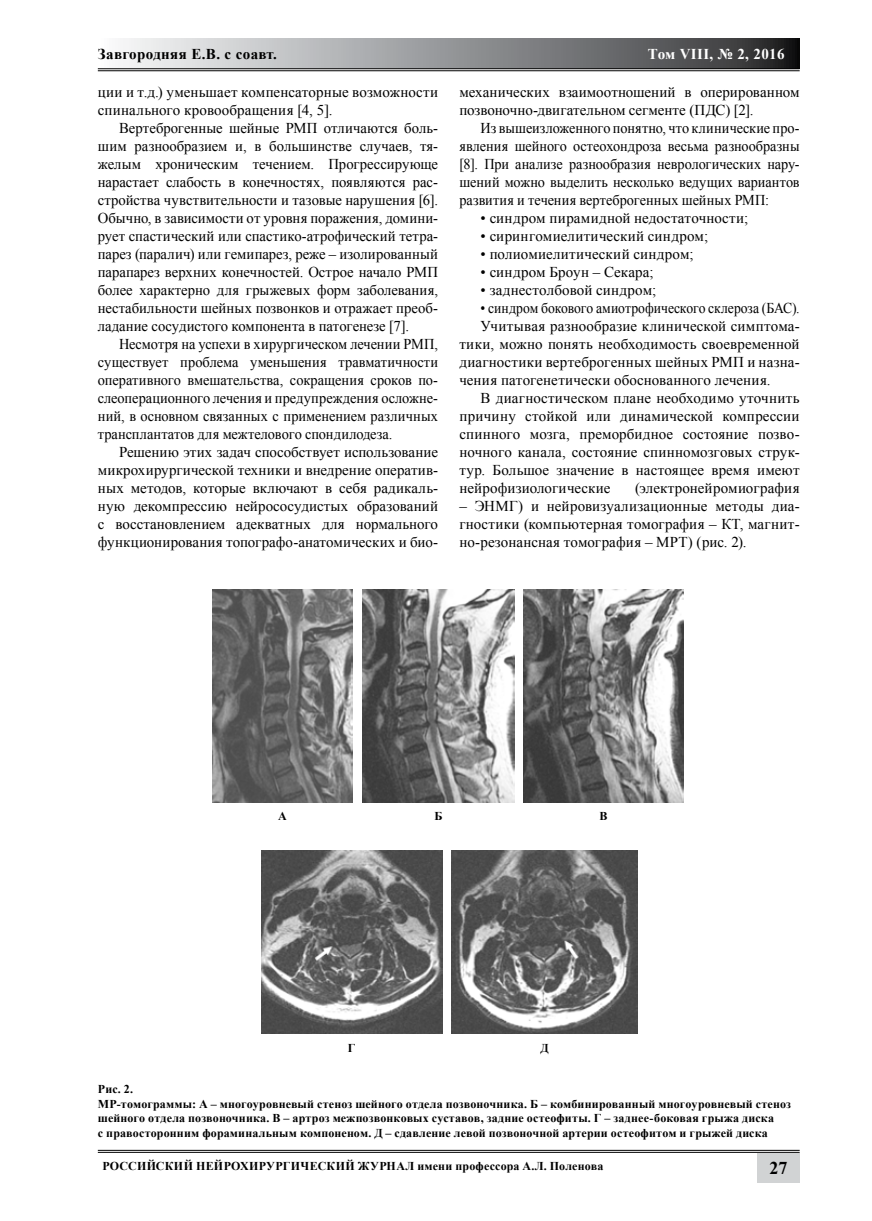
<style>
.page{position:relative;width:872px;height:1221px;background:#fff}
.page>*{position:absolute;margin:0;border:0;box-sizing:border-box;transform-origin:0 0}
.t1{font:700 18px "Times New Roman";color:#000}
.t2{font:15px/18px "Times New Roman";letter-spacing:.005em;color:#000;text-align:justify}
.t3{font:15px/18px "Times New Roman";letter-spacing:.005em;color:#000;text-align:justify;scale:.96 1}
.t4{font:15px/18px "Times New Roman";letter-spacing:.005em;color:#000;text-align:justify;scale:.95 1}
.t5{font:15px "Times New Roman";letter-spacing:.005em;color:#000;scale:.91 1}
.t6{font:700 15px "Times New Roman";letter-spacing:.025em;color:#000}
.t7{font:700 15px "Times New Roman";letter-spacing:.025em;color:#fff}
.t8{font:700 12px/14.4px "Times New Roman";letter-spacing:.015em;color:#000}
</style>
<div class="page">
<svg style="left:123px;top:38px;width:676px;height:30px"></svg>
<div style="left:757px;top:1152px;width:42px;height:30px;background:#d1d3d4"></div>
<hr style="left:98px;top:68px;width:701px;height:1px;background:#000">
<hr style="left:98px;top:70px;width:701px;height:1px;background:#000">
<hr style="left:98px;top:1149px;width:701px;height:1px;background:#000">
<hr style="left:98px;top:1151px;width:701px;height:1px;background:#000">
<img style="left:212px;top:589px;width:140px;height:213px">
<img style="left:362px;top:589px;width:152px;height:213px">
<img style="left:523px;top:589px;width:160px;height:213px">
<img style="left:262px;top:850px;width:181px;height:183px">
<img style="left:451px;top:850px;width:186px;height:183px">
<p class="t6" style="left:98px;top:44px;width:181px">Завгородняя Е.В. с соавт.</p>
<p class="t7" style="left:648px;top:44px;width:138px">Том VIII, № 2, 2016</p>
<p class="t2" style="left:98px;top:82px;width:342px">ции и т.д.) уменьшает компенсаторные возможности спинального кровообращения [4, 5].</p>
<p class="t2" style="left:98px;top:118px;width:342px;text-indent:21px">Вертеброгенные шейные РМП отличаются боль&shy;шим разнообразием и, в большинстве случаев, тя&shy;желым хроническим течением. Прогрессирующе нарастает слабость в конечностях, появляются рас&shy;стройства чувствительности и тазовые нарушения [6].<br>Обычно, в зависимости от уровня поражения, домини&shy;рует спастический или спастико-атрофический тетра&shy;парез (паралич) или гемипарез, реже – изолированный парапарез верхних конечностей. Острое начало РМП более характерно для грыжевых форм заболевания, нестабильности шейных позвонков и отражает преоб&shy;ладание сосудистого компонента в патогенезе [7].</p>
<p class="t3" style="left:98px;top:334px;width:356px;text-indent:21px">Несмотря на успехи в хирургическом лечении РМП, существует проблема уменьшения травматичности оперативного вмешательства, сокращения сроков по&shy;слеоперационного лечения и предупреждения осложне&shy;ний, в основном связанных с применением различных трансплантатов для межтелового спондилодеза.</p>
<p class="t2" style="left:98px;top:442px;width:342px;text-indent:21px">Решению этих задач способствует использование микрохирургической техники и внедрение оператив&shy;ных методов, которые включают в себя радикаль&shy;ную декомпрессию нейрососудистых образований с восстановлением адекватных для нормального функционирования топографо-анатомических и био-</p>
<p class="t2" style="left:459px;top:82px;width:342px">механических взаимоотношений в оперированном позвоночно-двигательном сегменте (ПДС) [2].</p>
<p class="t4" style="left:459px;top:118px;width:360px;text-indent:21px">Из вышеизложенного понятно, что клинические про&shy;явления шейного остеохондроза весьма разнообразны [8]. При анализе разнообразия неврологических нару&shy;шений можно выделить несколько ведущих вариантов развития и течения вертеброгенных шейных РМП:</p>
<p class="t2" style="left:480px;top:208px;width:269px">• синдром пирамидной недостаточности;</p>
<p class="t2" style="left:480px;top:226px;width:229px">• сирингомиелитический синдром;</p>
<p class="t2" style="left:480px;top:244px;width:214px">• полиомиелитический синдром;</p>
<p class="t2" style="left:480px;top:262px;width:174px">• синдром Броун – Секара;</p>
<p class="t2" style="left:480px;top:280px;width:177px">• заднестолбовой синдром;</p>
<p class="t5" style="left:480px;top:298px;width:352px">• синдром бокового амиотрофического склероза (БАС).</p>
<p class="t2" style="left:480px;top:316px;width:320px">Учитывая разнообразие клинической симптома-</p>
<p class="t2" style="left:459px;top:334px;width:342px">тики, можно понять необходимость своевременной</p>
<p class="t2" style="left:459px;top:352px;width:342px">диагностики вертеброгенных шейных РМП и назна-</p>
<p class="t2" style="left:459px;top:370px;width:313px">чения патогенетически обоснованного лечения.</p>
<p class="t2" style="left:480px;top:388px;width:320px">В диагностическом плане необходимо уточнить</p>
<p class="t2" style="left:459px;top:406px;width:342px">причину стойкой или динамической компрессии</p>
<p class="t2" style="left:459px;top:424px;width:342px">спинного мозга, преморбидное состояние позво-</p>
<p class="t2" style="left:459px;top:442px;width:342px">ночного канала, состояние спинномозговых струк-</p>
<p class="t2" style="left:459px;top:460px;width:342px">тур. Большое значение в настоящее время имеют</p>
<p class="t2" style="left:459px;top:478px;width:152px">нейрофизиологические</p>
<p class="t2" style="left:635px;top:478px;width:166px">(электронейромиография</p>
<p class="t2" style="left:459px;top:496px;width:342px">– ЭНМГ) и нейровизуализационные методы диа&shy;гностики (компьютерная томография – КТ, магнит&shy;но-резонансная томография – МРТ) (рис. 2).</p>
<p class="t8" style="left:278px;top:808px;width:10px">А</p>
<p class="t8" style="left:434px;top:808px;width:9px">Б</p>
<p class="t8" style="left:599px;top:808px;width:9px">В</p>
<p class="t8" style="left:348px;top:1040px;width:9px">Г</p>
<p class="t8" style="left:540px;top:1040px;width:10px">Д</p>
<p class="t8" style="left:98px;top:1081px;width:694px">Рис. 2.<br>МР-томограммы: А – многоуровневый стеноз шейного отдела позвоночника. Б – комбинированный многоуровневый стеноз шейного отдела позвоночника. В – артроз межпозвонковых суставов, задние остеофиты. Г – заднее-боковая грыжа диска<br>с правосторонним фораминальным компоненом. Д – сдавление левой позвоночной артерии остеофитом и грыжей диска</p>
<p class="t8" style="left:102px;top:1158px;width:502px">Российский нейрохирургический журнал имени профессора А.Л. Поленова</p>
<p class="t1" style="left:769px;top:1155px;width:19px">27</p>
</div>
